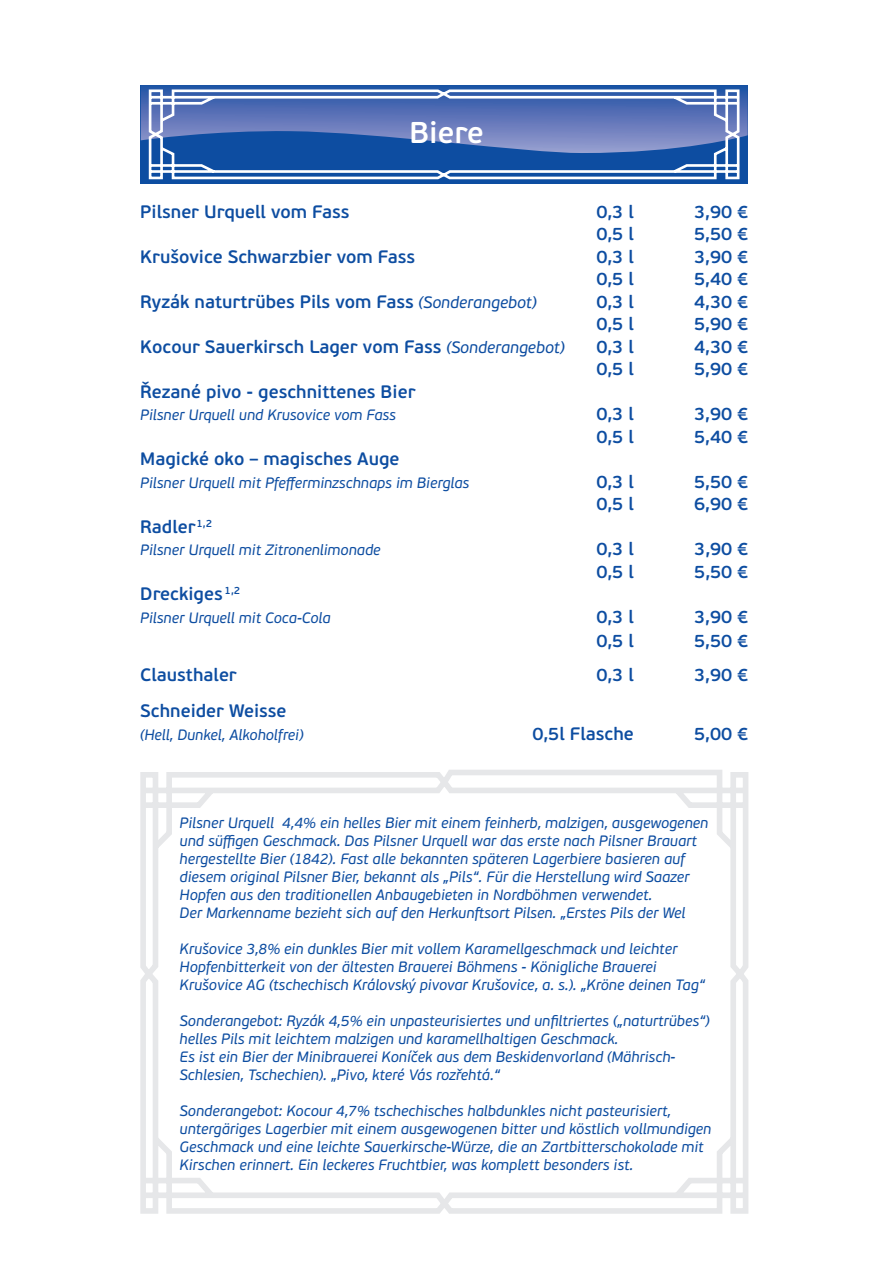
<style>
.page{position:relative;width:893px;height:1263px;background:#fff}
.page>*{position:absolute;margin:0;border:0;box-sizing:border-box;transform-origin:0 0}
.t1{font:600 30px "PF Beau Sans Pro";color:#fff}
.t2{font:600 18px "PF Beau Sans Pro";color:#0d4da1}
.t3{font:italic 15px/18px "PF Beau Sans Pro";color:#0d4da1}
.s1{font-weight:400;font-style:italic;font-size:16.5px}
</style>
<div class="page">
<div style="left:140px;top:85px;width:608px;height:99px;background:#0d4da1"></div>
<svg style="left:141px;top:85px;width:607px;height:56px"></svg>
<svg style="left:147px;top:88px;width:595px;height:92px"></svg>
<svg style="left:140px;top:770px;width:609px;height:444px"></svg>
<h1 class="t1" style="left:409px;top:115px;width:76px">Biere</h1>
<p class="t2" style="left:140px;top:201px;width:211px">Pilsner Urquell vom Fass</p>
<p class="t2" style="left:596px;top:201px;width:39px">0,3 l</p>
<p class="t2" style="left:694px;top:201px;width:56px">3,90 €</p>
<p class="t2" style="left:596px;top:223px;width:39px">0,5 l</p>
<p class="t2" style="left:694px;top:223px;width:56px">5,50 €</p>
<p class="t2" style="left:140px;top:246px;width:276px">Krušovice Schwarzbier vom Fass</p>
<p class="t2" style="left:596px;top:246px;width:39px">0,3 l</p>
<p class="t2" style="left:694px;top:246px;width:56px">3,90 €</p>
<p class="t2" style="left:596px;top:268px;width:39px">0,5 l</p>
<p class="t2" style="left:694px;top:268px;width:56px">5,40 €</p>
<p class="t2" style="left:140px;top:291px;width:398px">Ryzák naturtrübes Pils vom Fass <span class="s1">(Sonderangebot)</span></p>
<p class="t2" style="left:596px;top:291px;width:39px">0,3 l</p>
<p class="t2" style="left:694px;top:291px;width:56px">4,30 €</p>
<p class="t2" style="left:596px;top:313px;width:39px">0,5 l</p>
<p class="t2" style="left:694px;top:313px;width:56px">5,90 €</p>
<p class="t2" style="left:140px;top:336px;width:426px">Kocour Sauerkirsch Lager vom Fass <span class="s1">(Sonderangebot)</span></p>
<p class="t2" style="left:596px;top:336px;width:39px">0,3 l</p>
<p class="t2" style="left:694px;top:336px;width:56px">4,30 €</p>
<p class="t2" style="left:596px;top:358px;width:39px">0,5 l</p>
<p class="t2" style="left:694px;top:358px;width:56px">5,90 €</p>
<p class="t2" style="left:140px;top:381px;width:277px">Řezané pivo - geschnittenes Bier</p>
<p class="t3" style="left:140px;top:406px;width:257px">Pilsner Urquell und Krusovice vom Fass</p>
<p class="t2" style="left:596px;top:403px;width:39px">0,3 l</p>
<p class="t2" style="left:694px;top:403px;width:56px">3,90 €</p>
<p class="t2" style="left:596px;top:426px;width:39px">0,5 l</p>
<p class="t2" style="left:694px;top:426px;width:56px">5,40 €</p>
<p class="t2" style="left:140px;top:448px;width:261px">Magické oko – magisches Auge</p>
<p class="t3" style="left:140px;top:474px;width:331px">Pilsner Urquell mit Pfefferminzschnaps im Bierglas</p>
<p class="t2" style="left:596px;top:471px;width:39px">0,3 l</p>
<p class="t2" style="left:694px;top:471px;width:56px">5,50 €</p>
<p class="t2" style="left:596px;top:493px;width:39px">0,5 l</p>
<p class="t2" style="left:694px;top:493px;width:56px">6,90 €</p>
<p class="t2" style="left:140px;top:516px;width:73px">Radler<sup>1,2</sup></p>
<p class="t3" style="left:140px;top:541px;width:242px">Pilsner Urquell mit Zitronenlimonade</p>
<p class="t2" style="left:596px;top:538px;width:39px">0,3 l</p>
<p class="t2" style="left:694px;top:538px;width:56px">3,90 €</p>
<p class="t2" style="left:596px;top:561px;width:39px">0,5 l</p>
<p class="t2" style="left:694px;top:561px;width:56px">5,50 €</p>
<p class="t2" style="left:140px;top:583px;width:102px">Dreckiges <sup>1,2</sup></p>
<p class="t3" style="left:140px;top:609px;width:192px">Pilsner Urquell mit Coca-Cola</p>
<p class="t2" style="left:596px;top:606px;width:39px">0,3 l</p>
<p class="t2" style="left:694px;top:606px;width:56px">3,90 €</p>
<p class="t2" style="left:596px;top:630px;width:39px">0,5 l</p>
<p class="t2" style="left:694px;top:630px;width:56px">5,50 €</p>
<p class="t2" style="left:140px;top:664px;width:98px">Clausthaler</p>
<p class="t2" style="left:596px;top:664px;width:39px">0,3 l</p>
<p class="t2" style="left:694px;top:664px;width:56px">3,90 €</p>
<p class="t2" style="left:140px;top:700px;width:148px">Schneider Weisse</p>
<p class="t3" style="left:140px;top:726px;width:164px">(Hell, Dunkel, Alkoholfrei)</p>
<p class="t2" style="left:532px;top:723px;width:103px">0,5l Flasche</p>
<p class="t2" style="left:694px;top:723px;width:56px">5,00 €</p>
<p class="t3" style="left:180px;top:814px;width:530px">Pilsner Urquell 4,4% ein helles Bier mit einem feinherb, malzigen, ausgewogenen und süffigen Geschmack. Das Pilsner Urquell war das erste nach Pilsner Brauart hergestellte Bier (1842). Fast alle bekannten späteren Lagerbiere basieren auf diesem original Pilsner Bier, bekannt als „Pils“. Für die Herstellung wird Saazer Hopfen aus den traditionellen Anbaugebieten in Nordböhmen verwendet.<br>Der Markenname bezieht sich auf den Herkunftsort Pilsen. „Erstes Pils der Wel</p>
<p class="t3" style="left:180px;top:940px;width:527px">Krušovice 3,8% ein dunkles Bier mit vollem Karamellgeschmack und leichter<br>Hopfenbitterkeit von der ältesten Brauerei Böhmens - Königliche Brauerei<br>Krušovice AG (tschechisch Královský pivovar Krušovice, a. s.). „Kröne deinen Tag“</p>
<p class="t3" style="left:180px;top:1012px;width:531px">Sonderangebot: Ryzák 4,5% ein unpasteurisiertes und unfiltriertes („naturtrübes“) helles Pils mit leichtem malzigen und karamellhaltigen Geschmack.<br>Es ist ein Bier der Minibrauerei Koníček aus dem Beskidenvorland (Mährisch-Schlesien, Tschechien). „Pivo, které Vás rozřehtá.“</p>
<p class="t3" style="left:180px;top:1102px;width:533px">Sonderangebot: Kocour 4,7% tschechisches halbdunkles nicht pasteurisiert, untergäriges Lagerbier mit einem ausgewogenen bitter und köstlich vollmundigen Geschmack und eine leichte Sauerkirsche-Würze, die an Zartbitterschokolade mit Kirschen erinnert. Ein leckeres Fruchtbier, was komplett besonders ist.</p>
</div>
